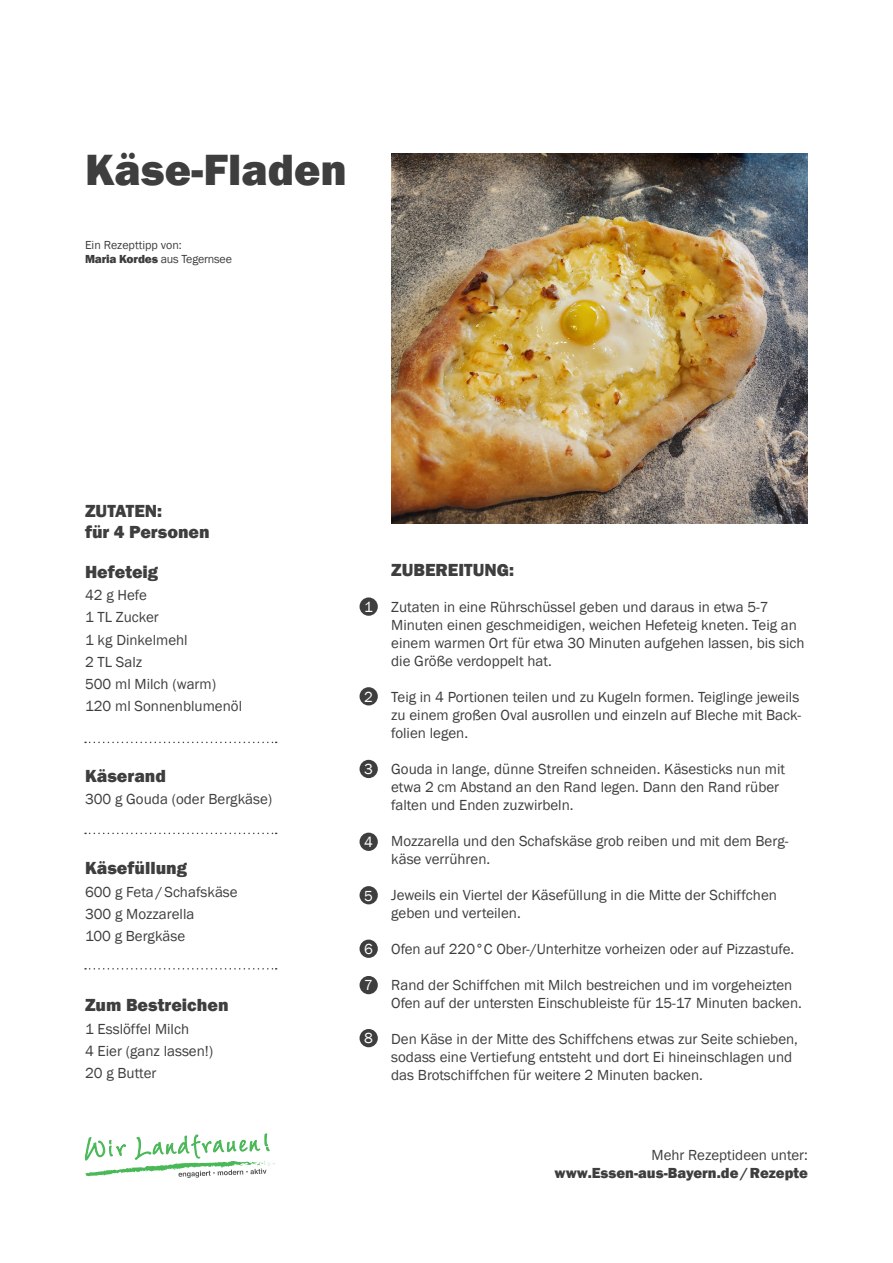
<style>
.page{position:relative;width:893px;height:1263px;background:#fff}
.page>*{position:absolute;margin:0;border:0;box-sizing:border-box;transform-origin:0 0}
.t1{font:800 45px "Franklin Gothic";color:#3e3e3f}
.t2{font:800 18px "Franklin Gothic";color:#3e3e3f}
.t3{font:15px/18px "Franklin Gothic";color:#3e3e3f}
.t4{font:800 15px "Franklin Gothic";color:#3e3e3f}
.t5{font:15px "Franklin Gothic";color:#fff}
.t6{font:12px "Franklin Gothic";letter-spacing:-.015em;color:#3e3e3f}
.s1{font-weight:800}
</style>
<div class="page">
<img style="left:391px;top:153px;width:417px;height:370px">
<div style="left:360px;top:597px;width:18px;height:19px;background:#3e3e3f;border-radius:50%"></div>
<div style="left:360px;top:687px;width:18px;height:18px;background:#3e3e3f;border-radius:50%"></div>
<div style="left:360px;top:760px;width:18px;height:18px;background:#3e3e3f;border-radius:50%"></div>
<div style="left:360px;top:833px;width:18px;height:18px;background:#3e3e3f;border-radius:50%"></div>
<svg style="left:85px;top:1134px;width:191px;height:44px"></svg>
<div style="left:360px;top:886px;width:18px;height:18px;background:#3e3e3f;border-radius:50%"></div>
<div style="left:360px;top:939px;width:18px;height:19px;background:#3e3e3f;border-radius:50%"></div>
<div style="left:360px;top:976px;width:18px;height:18px;background:#3e3e3f;border-radius:50%"></div>
<div style="left:360px;top:1029px;width:18px;height:18px;background:#3e3e3f;border-radius:50%"></div>
<svg style="left:85px;top:742px;width:192px;height:1px"></svg>
<svg style="left:85px;top:833px;width:192px;height:1px"></svg>
<svg style="left:85px;top:968px;width:192px;height:1px"></svg>
<p class="t1" style="left:85px;top:141px;width:263px">Käse-Fladen</p>
<p class="t6" style="left:85px;top:237px;width:98px">Ein Rezepttipp von:</p>
<p class="t6" style="left:85px;top:252px;width:148px"><span class="s1">Maria Kordes</span> aus Tegernsee</p>
<p class="t2" style="left:85px;top:499px;width:79px">ZUTATEN:</p>
<p class="t2" style="left:85px;top:520px;width:126px">für 4 Personen</p>
<p class="t2" style="left:85px;top:560px;width:75px">Hefeteig</p>
<p class="t3" style="left:85px;top:586px;width:63px">42 g Hefe</p>
<p class="t3" style="left:85px;top:608px;width:75px">1 TL Zucker</p>
<p class="t3" style="left:85px;top:631px;width:104px">1 kg Dinkelmehl</p>
<p class="t3" style="left:85px;top:653px;width:59px">2 TL Salz</p>
<p class="t3" style="left:85px;top:675px;width:133px">500 ml Milch (warm)</p>
<p class="t3" style="left:85px;top:698px;width:159px">120 ml Sonnenblumenöl</p>
<p class="t2" style="left:85px;top:764px;width:82px">Käserand</p>
<p class="t3" style="left:85px;top:790px;width:189px">300 g Gouda (oder Bergkäse)</p>
<p class="t2" style="left:85px;top:856px;width:103px">Käsefüllung</p>
<p class="t3" style="left:85px;top:883px;width:154px">600 g Feta/Schafskäse</p>
<p class="t3" style="left:85px;top:905px;width:111px">300 g Mozzarella</p>
<p class="t3" style="left:85px;top:927px;width:102px">100 g Bergkäse</p>
<p class="t2" style="left:85px;top:994px;width:145px">Zum Bestreichen</p>
<p class="t3" style="left:85px;top:1020px;width:106px">1 Esslöffel Milch</p>
<p class="t3" style="left:85px;top:1042px;width:130px">4 Eier (ganz lassen!)</p>
<p class="t3" style="left:85px;top:1064px;width:73px">20 g Butter</p>
<p class="t5" style="left:364px;top:597px;width:10px">1</p>
<p class="t5" style="left:364px;top:687px;width:10px">2</p>
<p class="t5" style="left:364px;top:760px;width:10px">3</p>
<p class="t5" style="left:364px;top:833px;width:10px">4</p>
<p class="t5" style="left:364px;top:886px;width:10px">5</p>
<p class="t5" style="left:364px;top:940px;width:10px">6</p>
<p class="t5" style="left:364px;top:976px;width:10px">7</p>
<p class="t5" style="left:364px;top:1029px;width:10px">8</p>
<p class="t2" style="left:391px;top:558px;width:124px">ZUBEREITUNG:</p>
<p class="t3" style="left:391px;top:598px;width:415px">Zutaten in eine Rührschüssel geben und daraus in etwa 5-7<br>Minuten einen geschmeidigen, weichen Hefeteig kneten. Teig an einem warmen Ort für etwa 30 Minuten aufgehen lassen, bis sich die Größe verdoppelt hat.</p>
<p class="t3" style="left:391px;top:688px;width:411px">Teig in 4 Portionen teilen und zu Kugeln formen. Teiglinge jeweils zu einem großen Oval ausrollen und einzeln auf Bleche mit Back&shy;folien legen.</p>
<p class="t3" style="left:391px;top:760px;width:395px">Gouda in lange, dünne Streifen schneiden. Käsesticks nun mit etwa 2 cm Abstand an den Rand legen. Dann den Rand rüber falten und Enden zuzwirbeln.</p>
<p class="t3" style="left:391px;top:832px;width:399px">Mozzarella und den Schafskäse grob reiben und mit dem Berg&shy;käse verrühren.</p>
<p class="t3" style="left:391px;top:886px;width:387px">Jeweils ein Viertel der Käsefüllung in die Mitte der Schiffchen geben und verteilen.</p>
<p class="t3" style="left:391px;top:940px;width:405px">Ofen auf 220°C Ober-/Unterhitze vorheizen oder auf Pizzastufe.</p>
<p class="t3" style="left:391px;top:976px;width:412px">Rand der Schiffchen mit Milch bestreichen und im vorgeheizten<br>Ofen auf der untersten Einschubleiste für 15-17 Minuten backen.</p>
<p class="t3" style="left:391px;top:1030px;width:408px">Den Käse in der Mitte des Schiffchens etwas zur Seite schieben, sodass eine Vertiefung entsteht und dort Ei hineinschlagen und das Brotschiffchen für weitere 2 Minuten backen.</p>
<p class="t3" style="left:651px;top:1146px;width:158px">Mehr Rezeptideen unter:</p>
<p class="t4" style="left:555px;top:1163px;width:255px">www.Essen-aus-Bayern.de/Rezepte</p>
</div>
